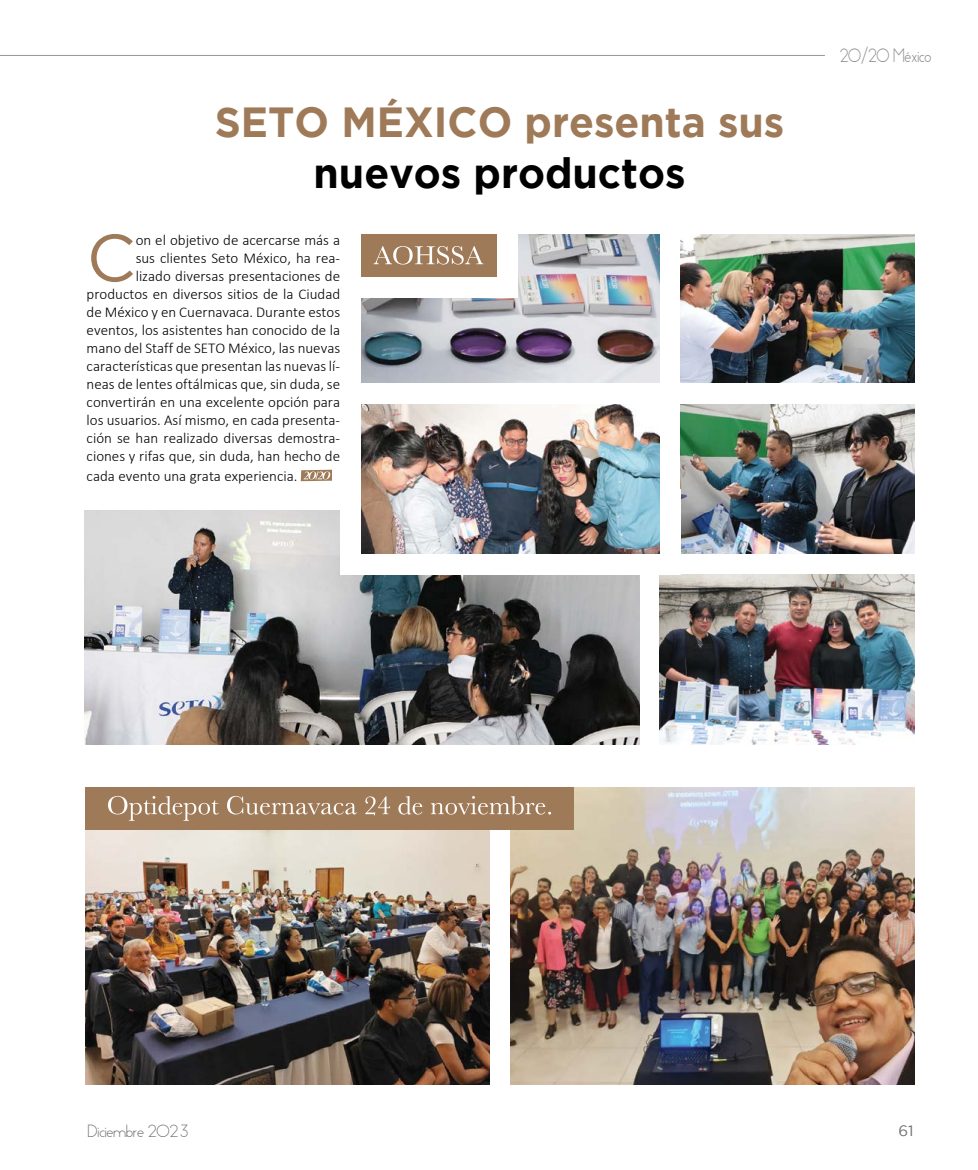
<style>
.page{position:relative;width:978px;height:1170px;background:#fff}
.page>*{position:absolute;margin:0;border:0;box-sizing:border-box;transform-origin:0 0}
.t1{font:66.45px "Gotham";color:#9f7a58}
.t2{font:700 42px "Gotham";color:#9f7a58}
.t3{font:700 42px "Gotham";color:#000}
.t4{font:18px "Pistara";color:#808285;scale:.9 1}
.t5{font:16.5px "Pistara";color:#6d6e71}
.t6{font:300 15px/18px "Calibri";color:#000;text-align:right}
.t7{font:15px "Gotham";color:#6d6e71}
</style>
<div class="page">
<hr style="left:0;top:55px;width:825px;height:1px;background:#939598">
<img style="left:362px;top:234px;width:297px;height:149px">
<img style="left:85px;top:510px;width:554px;height:234px">
<svg style="left:301px;top:469px;width:31px;height:12px"></svg>
<img style="left:680px;top:234px;width:234px;height:149px">
<img style="left:680px;top:404px;width:234px;height:149px">
<div style="left:361px;top:234px;width:157px;height:64px;background:#fff"></div>
<div style="left:361px;top:234px;width:135px;height:42px;background:#9f7a58"></div>
<svg style="left:374px;top:246px;width:109px;height:18px"></svg>
<img style="left:659px;top:574px;width:255px;height:170px">
<div style="left:340px;top:489px;width:340px;height:85px;background:#fff"></div>
<img style="left:361px;top:404px;width:298px;height:149px">
<img style="left:85px;top:829px;width:404px;height:255px">
<img style="left:510px;top:787px;width:404px;height:297px">
<div style="left:85px;top:787px;width:489px;height:42px;background:#9f7a58"></div>
<svg style="left:108px;top:796px;width:443px;height:24px"></svg>
<h2 class="t2" style="left:215px;top:98px;width:571px">SETO MÉXICO presenta sus</h2>
<h2 class="t3" style="left:314px;top:149px;width:374px">nuevos productos</h2>
<h1 class="t1" style="left:87px;top:221px;width:51px">C</h1>
<p class="t6" style="left:87px;top:231px;width:255px">on el objetivo de acercarse más a<br>sus clientes Seto México, ha rea-<br>lizado diversas presentaciones de productos en diversos sitios de la Ciudad de México y en Cuernavaca. Durante estos eventos, los asistentes han conocido de la mano del Staff de SETO México, las nuevas características que presentan las nuevas lí&shy;neas de lentes oftálmicas que, sin duda, se convertirán en una excelente opción para los usuarios. Así mismo, en cada presenta&shy;ción se han realizado diversas demostra&shy;ciones y rifas que, sin duda, han hecho de</p>
<p class="t6" style="left:87px;top:467px;width:212px">cada evento una grata experiencia.</p>
<p class="t4" style="left:840px;top:44px;width:103px">20/20 México</p>
<p class="t5" style="left:88px;top:1119px;width:102px">Diciembre 202 3</p>
<p class="t7" style="left:898px;top:1121px;width:17px">61</p>
</div>
